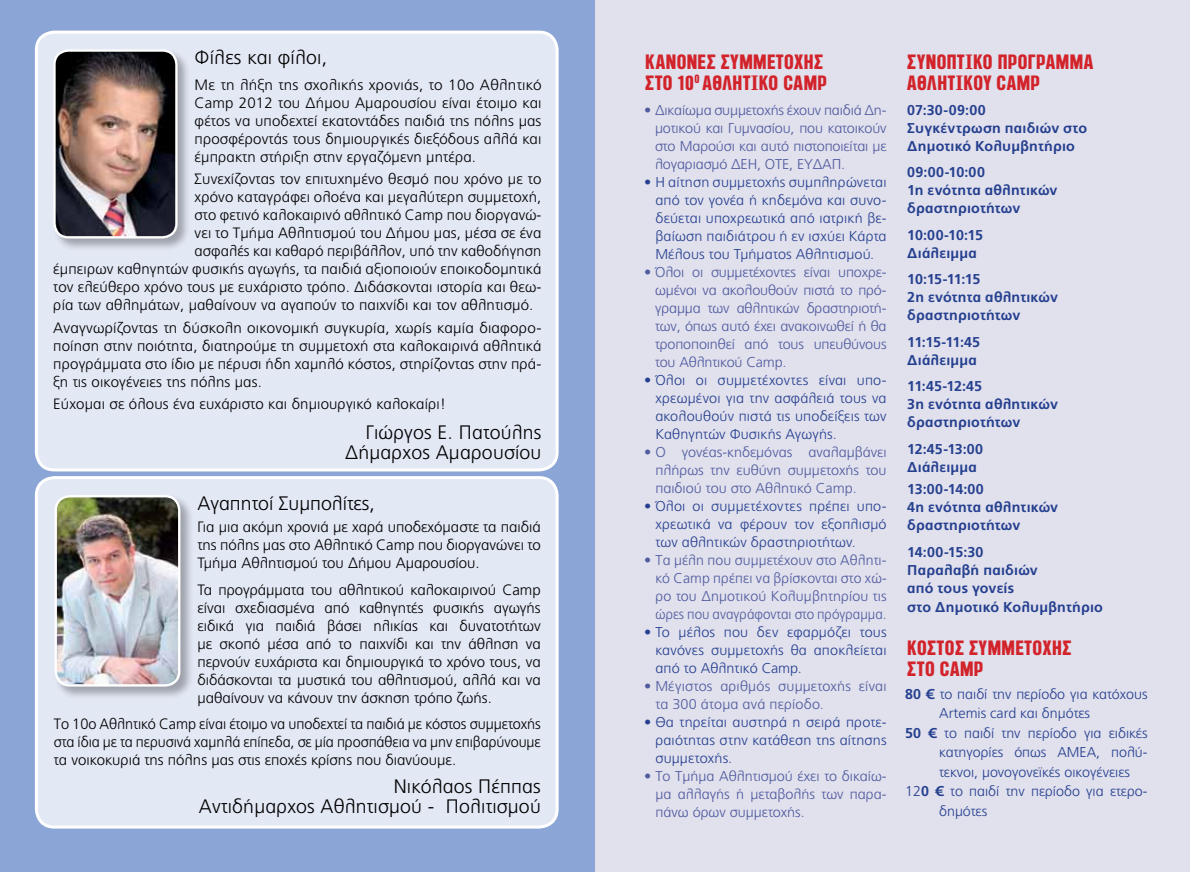
<style>
.page{position:relative;width:1191px;height:872px;background:#fff}
.page>*{position:absolute;margin:0;border:0;box-sizing:border-box;transform-origin:0 0}
.t1{font:300 19.5px/19.5px "PF Catalog";letter-spacing:.01em;color:#000;text-align:right}
.t2{font:19.5px/21px "PF Diesel Solid";letter-spacing:.025em;color:#d2232a}
.t3{font:300 15px/18px "PF Catalog";letter-spacing:.01em;color:#000;text-align:justify}
.t4{font:300 14.25px/18px "PF Catalog";letter-spacing:.005em;color:#25408f;text-align:justify}
.t5{font:300 14.25px/18px "PF Catalog";color:#4f5b9e;text-align:justify}
.t6{font:700 14.25px/18px "PF Catalog";letter-spacing:.01em;color:#25408f}
.s1{font-weight:700}
</style>
<div class="page">
<div style="left:594px;top:0;width:596px;height:872px;background:#e1e0ed"></div>
<div style="left:0;top:0;width:594px;height:872px;background:#8ba6d6"></div>
<div style="left:36px;top:32px;width:521px;height:438px;background:#e3e8f5;border-radius:18px"></div>
<div style="left:35px;top:31px;width:523px;height:440px;border:3px solid #fff;border-radius:18px"></div>
<div style="left:36px;top:477px;width:521px;height:350px;background:#e3e8f5;border-radius:18px"></div>
<div style="left:35px;top:476px;width:523px;height:352px;border:3px solid #fff;border-radius:18px"></div>
<div style="left:53px;top:49px;width:138px;height:203px;background:#000;opacity:.3"></div>
<img style="left:54px;top:51px;width:122px;height:186px">
<div style="left:53px;top:49px;width:125px;height:189px;border:2px solid #fff;border-radius:14px"></div>
<div style="left:54px;top:494px;width:140px;height:206px;background:#000;opacity:.3"></div>
<img style="left:56px;top:496px;width:123px;height:189px">
<div style="left:55px;top:495px;width:125px;height:191px;border:2px solid #fff;border-radius:14px"></div>
<h1 class="t1" style="left:195px;top:47px;width:134px">Φίλες και φίλοι,</h1>
<p class="t3" style="left:195px;top:76px;width:348px">Με τη λήξη της σχολικής χρονιάς, το 10ο Αθλητικό Camp 2012 του Δήμου Αμαρουσίου είναι έτοιμο και φέτος να υποδεχτεί εκατοντάδες παιδιά της πόλης μας προσφέροντάς τους δημιουργικές διεξόδους αλλά και έμπρακτη στήριξη στην εργαζόμενη μητέρα.</p>
<p class="t3" style="left:195px;top:170px;width:348px">Συνεχίζοντας τον επιτυχημένο θεσμό που χρόνο με το</p>
<p class="t3" style="left:195px;top:188px;width:348px">χρόνο καταγράφει ολοένα και μεγαλύτερη συμμετοχή,</p>
<p class="t3" style="left:195px;top:206px;width:348px">στο φετινό καλοκαιρινό αθλητικό Camp που διοργανώ-</p>
<p class="t3" style="left:195px;top:224px;width:348px">νει το Τμήμα Αθλητισμού του Δήμου μας, μέσα σε ένα</p>
<p class="t3" style="left:195px;top:242px;width:348px">ασφαλές και καθαρό περιβάλλον, υπό την καθοδήγηση</p>
<p class="t3" style="left:53px;top:260px;width:490px">έμπειρων καθηγητών φυσικής αγωγής, τα παιδιά αξιοποιούν εποικοδομητικά</p>
<p class="t3" style="left:53px;top:278px;width:489px">τον ελεύθερο χρόνο τους με ευχάριστο τρόπο. Διδάσκονται ιστορία και θεω-</p>
<p class="t3" style="left:53px;top:296px;width:481px">ρία των αθλημάτων, μαθαίνουν να αγαπούν το παιχνίδι και τον αθλητισμό.</p>
<p class="t3" style="left:53px;top:319px;width:489px">Αναγνωρίζοντας τη δύσκολη οικονομική συγκυρία, χωρίς καμία διαφορο&shy;ποίηση στην ποιότητα, διατηρούμε τη συμμετοχή στα καλοκαιρινά αθλητικά προγράμματα στο ίδιο με πέρυσι ήδη χαμηλό κόστος, στηρίζοντας στην πρά&shy;ξη τις οικογένειες της πόλης μας.</p>
<p class="t3" style="left:53px;top:395px;width:394px">Εύχομαι σε όλους ένα ευχάριστο και δημιουργικό καλοκαίρι!</p>
<h1 class="t1" style="left:345px;top:423px;width:198px">Γιώργος Ε. Πατούλης<br>Δήμαρχος Αμαρουσίου</h1>
<h1 class="t1" style="left:197px;top:493px;width:179px">Αγαπητοί Συμπολίτες,</h1>
<p class="t3" style="left:197px;top:518px;width:345px">Για μια ακόμη χρονιά με χαρά υποδεχόμαστε τα παιδιά της πόλης μας στο Αθλητικό Camp που διοργανώνει το Τμήμα Αθλητισμού του Δήμου Αμαρουσίου.</p>
<p class="t3" style="left:197px;top:580px;width:345px">Τα προγράμματα του αθλητικού καλοκαιρινού Camp είναι σχεδιασμένα από καθηγητές φυσικής αγωγής ειδικά για παιδιά βάσει ηλικίας και δυνατοτήτων με σκοπό μέσα από το παιχνίδι και την άθληση να περνούν ευχάριστα και δημιουργικά το χρόνο τους, να διδάσκονται τα μυστικά του αθλητισμού, αλλά και να μαθαίνουν να κάνουν την άσκηση τρόπο ζωής.</p>
<p class="t3" style="left:54px;top:715px;width:488px">Tο 10ο Αθλητικό Camp είναι έτοιμο να υποδεχτεί τα παιδιά με κόστος συμμετοχής στα ίδια με τα περυσινά χαμηλά επίπεδα, σε μία προσπάθεια να μην επιβαρύνουμε τα νοικοκυριά της πόλης μας στις εποχές κρίσης που διανύουμε.</p>
<h1 class="t1" style="left:199px;top:777px;width:343px">Νικόλαος Πέππας<br>Αντιδήμαρχος Αθλητισμού - Πολιτισμού</h1>
<h1 class="t2" style="left:645px;top:52px;width:183px">ΚΑΝΟΝΕΣ ΣΥΜΜΕΤΟΧΗΣ<br>ΣΤΟ 10<sup>0</sup> ΑΘΛΗΤΙΚΟ CAMP</h1>
<p class="t5" style="left:655px;top:101px;width:233px;text-indent:-11px">• Δικαίωμα συμμετοχής έχουν παιδιά Δη&shy;μοτικού και Γυμνασίου, που κατοικούν στο Μαρούσι και αυτό πιστοποιείται με λογαριασμό ΔΕΗ, ΟΤΕ, ΕΥΔΑΠ.</p>
<p class="t4" style="left:655px;top:173px;width:233px;text-indent:-11px">• Η αίτηση συμμετοχής συμπληρώνεται από τον γονέα ή κηδεμόνα και συνο&shy;δεύεται υποχρεωτικά από ιατρική βε&shy;βαίωση παιδιάτρου ή εν ισχύει Κάρτα Μέλους του Τμήματος Αθλητισμού.</p>
<p class="t5" style="left:655px;top:263px;width:233px;text-indent:-11px">• Όλοι οι συμμετέχοντες είναι υποχρε&shy;ωμένοι να ακολουθούν πιστά το πρό&shy;γραμμα των αθλητικών δραστηριοτή&shy;των, όπως αυτό έχει ανακοινωθεί ή θα τροποποιηθεί από τους υπευθύνους του Αθλητικού Camp.</p>
<p class="t4" style="left:655px;top:371px;width:233px;text-indent:-11px">• Όλοι οι συμμετέχοντες είναι υπο&shy;χρεωμένοι για την ασφάλειά τους να ακολουθούν πιστά τις υποδείξεις των Καθηγητών Φυσικής Αγωγής.</p>
<p class="t5" style="left:655px;top:443px;width:233px;text-indent:-11px">• Ο γονέας-κηδεμόνας αναλαμβάνει πλήρως την ευθύνη συμμετοχής του παιδιού του στο Αθλητικό Camp.</p>
<p class="t4" style="left:655px;top:497px;width:233px;text-indent:-11px">• Όλοι οι συμμετέχοντες πρέπει υπο&shy;χρεωτικά να φέρουν τον εξοπλισμό των αθλητικών δραστηριοτήτων.</p>
<p class="t5" style="left:655px;top:551px;width:233px;text-indent:-11px">• Τα μέλη που συμμετέχουν στο Αθλητι&shy;κό Camp πρέπει να βρίσκονται στο χώ&shy;ρο του Δημοτικού Κολυμβητηρίου τις ώρες που αναγράφονται στο πρόγραμμα.</p>
<p class="t4" style="left:655px;top:623px;width:233px;text-indent:-11px">• Το μέλος που δεν εφαρμόζει τους κανόνες συμμετοχής θα αποκλείεται από το Αθλητικό Camp.</p>
<p class="t5" style="left:655px;top:677px;width:233px;text-indent:-11px">• Μέγιστος αριθμός συμμετοχής είναι τα 300 άτομα ανά περίοδο.</p>
<p class="t4" style="left:655px;top:713px;width:233px;text-indent:-11px">• Θα τηρείται αυστηρά η σειρά προτε&shy;ραιότητας στην κατάθεση της αίτησης συμμετοχής.</p>
<p class="t5" style="left:655px;top:767px;width:233px;text-indent:-11px">• Το Τμήμα Αθλητισμού έχει το δικαίω&shy;μα αλλαγής ή μεταβολής των παρα&shy;πάνω όρων συμμετοχής.</p>
<h1 class="t2" style="left:907px;top:52px;width:187px">ΣΥΝΟΠΤΙKO ΠΡOΓΡΑΜΜΑ<br>ΑΘΛΗΤΙΚΟY CAMP</h1>
<p class="t6" style="left:907px;top:101px;width:181px">07:30-09:00<br>Συγκέντρωση παιδιών στο<br>Δημοτικό Κολυμβητήριο</p>
<p class="t6" style="left:907px;top:163px;width:152px">09:00-10:00<br>1η ενότητα αθλητικών δραστηριοτήτων</p>
<p class="t6" style="left:907px;top:226px;width:77px">10:00-10:15<br>Διάλειμμα</p>
<p class="t6" style="left:907px;top:270px;width:152px">10:15-11:15<br>2η ενότητα αθλητικών δραστηριοτήτων</p>
<p class="t6" style="left:907px;top:333px;width:74px">11:15-11:45<br>Διάλειμμα</p>
<p class="t6" style="left:907px;top:377px;width:152px">11:45-12:45<br>3η ενότητα αθλητικών δραστηριοτήτων</p>
<p class="t6" style="left:907px;top:440px;width:77px">12:45-13:00<br>Διάλειμμα</p>
<p class="t6" style="left:907px;top:480px;width:152px">13:00-14:00<br>4η ενότητα αθλητικών δραστηριοτήτων</p>
<p class="t6" style="left:907px;top:543px;width:132px">14:00-15:30<br>Παραλαβή παιδιών από τους γονείς</p>
<p class="t6" style="left:907px;top:598px;width:197px">στο Δημοτικό Κολυμβητήριο</p>
<h1 class="t2" style="left:907px;top:638px;width:77px;text-align:right">ΣΥΜΜΕΤΟΧΗΣ<br>ΣΤΟ CAMP</h1>
<h1 class="t2" style="left:907px;top:638px;width:11px">ΚΌΣΤΟΣ</h1>
<p class="t4" style="left:905px;top:685px;width:244px"><span class="s1">80 €</span> το παιδί την περίοδο για κατόχους</p>
<p class="t4" style="left:939px;top:704px;width:152px">Artemis card και δημότες</p>
<p class="t4" style="left:905px;top:724px;width:244px"><span class="s1">50 €</span> το παιδί την περίοδο για ειδικές</p>
<p class="t4" style="left:939px;top:743px;width:210px">κατηγορίες όπως ΑΜΕΑ, πολύ-</p>
<p class="t4" style="left:939px;top:763px;width:192px">τεκνοι, μονογονεϊκές οικογένειες</p>
<p class="t4" style="left:905px;top:782px;width:244px">12<span class="s1">0 €</span> το παιδί την περίοδο για ετερο-</p>
<p class="t4" style="left:939px;top:802px;width:50px">δημότες</p>
</div>
